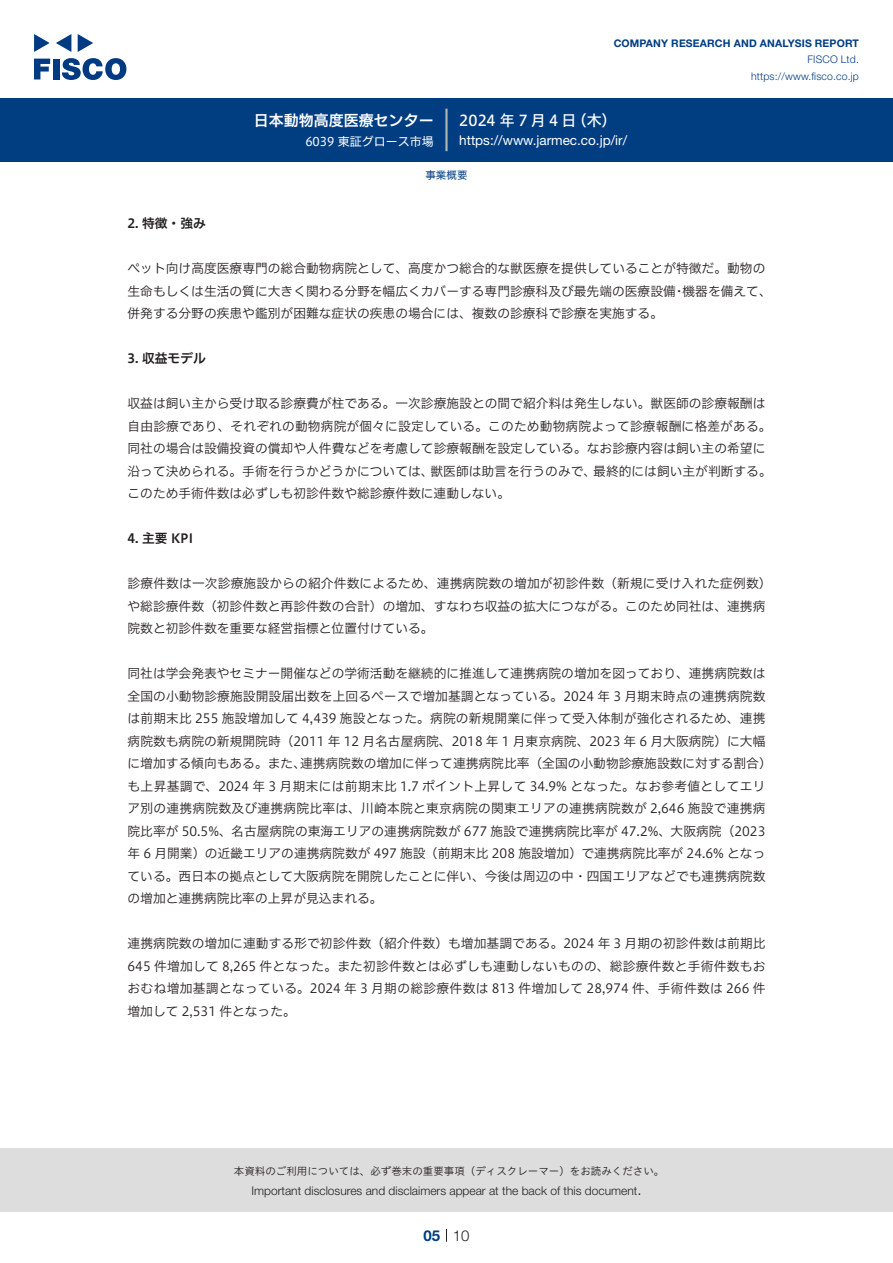
<style>
.page{position:relative;width:893px;height:1263px;background:#fff}
.page>*{position:absolute;margin:0;border:0;box-sizing:border-box;transform-origin:0 0}
.t1{font:15px "Hiragino UD Sans F Std N W5";letter-spacing:.21em;color:#fff}
.t2{font:15px "Hiragino UD Sans F Std N W6";color:#fff}
.t3{font:300 15px "Helvetica Neue LT Std";color:#231f20}
.t4{font:700 15px "Helvetica Neue LT Std";color:#003d81}
.t5{font:13.5px "Helvetica Neue LT Std";color:#fff}
.本文{font:12.75px/22.5px "Hiragino UD Sans F Std N W3";color:#231f20}
.小タイトル{font:12.75px "Hiragino UD Sans F Std N W6";color:#231f20}
.t6{font:300 12px "Helvetica Neue LT Std";color:#231f20}
.t7{font:12px "Hiragino UD Sans F Std N W4";color:#fff}
.t8{font:10.5px "Hiragino UD Sans Std W3";color:#231f20}
.t9{font:700 10.5px "Helvetica Neue LT Std";letter-spacing:.015em;color:#003d81}
.t10{font:300 10.5px/16.5px "Helvetica Neue LT Std";letter-spacing:.015em;color:#003d81;text-align:right}
.ヘッダー{font:10.5px "Hiragino UD Sans F Std N W4";color:#003d81}
</style>
<div class="page">
<div style="left:0;top:1148px;width:893px;height:64px;background:#ddd"></div>
<svg style="left:34px;top:59px;width:16px;height:20px"></svg>
<div style="left:53px;top:59px;width:6px;height:20px;background:#003a83"></div>
<svg style="left:62px;top:58px;width:64px;height:22px"></svg>
<svg style="left:34px;top:34px;width:16px;height:18px"></svg>
<svg style="left:78px;top:34px;width:15px;height:18px"></svg>
<svg style="left:56px;top:34px;width:15px;height:18px"></svg>
<div style="left:0;top:98px;width:893px;height:64px;background:#003d81"></div>
<hr style="left:445px;top:109px;width:3px;height:42px;background:#b5b5b6">
<svg style="left:446px;top:1229px;width:1px;height:13px"></svg>
<p class="t2" style="left:254px;top:109px;width:182px">日本動物高度医療センター</p>
<p class="t7" style="left:305px;top:132px;width:130px">6039 東証グロース市場</p>
<p class="t9" style="left:614px;top:37px;width:247px">COMPANY RESEARCH AND ANALYSIS REPORT</p>
<p class="t10" style="left:751px;top:51px;width:109px">FISCO Ltd. https://www.fisco.co j p.</p>
<p class="t1" style="left:459px;top:109px;width:119px">2024年7月4日</p>
<p class="t1" style="left:572px;top:109px;width:46px">（木(</p>
<p class="t5" style="left:459px;top:132px;width:169px">https://www.jarmec. c o j p. /i r/</p>
<p class="ヘッダー" style="left:425px;top:167px;width:43px">事業概要</p>
<p class="小タイトル" style="left:128px;top:214px;width:80px">2. 特徴・強み</p>
<p class="本文" style="left:682px;top:256px;width:91px;text-indent:-555px">ペット向け高度医療専門の総合動物病院として、高度かつ総合的な獣医療を提供していることが特徴だ。動物の機器を備えて、</p>
<p class="本文" style="left:128px;top:279px;width:550px">生命もしくは生活の質に大きく関わる分野を幅広くカバーする専門診療科及び最先端の医療設備併発する分野の疾患や鑑別が困難な症状の疾患の場合には、複数の診療科で診療を実施する。</p>
<p class="小タイトル" style="left:128px;top:349px;width:80px">3. 収益モデル</p>
<p class="本文" style="left:128px;top:391px;width:639px">収益は飼い主から受け取る診療費が柱である。一次診療施設との間で紹介料は発生しない。獣医師の診療報酬は</p>
<p class="本文" style="left:128px;top:414px;width:645px">自由診療であり、それぞれの動物病院が個々に設定している。このため動物病院よって診療報酬に格差がある。</p>
<p class="本文" style="left:128px;top:436px;width:639px">同社の場合は設備投資の償却や人件費などを考慮して診療報酬を設定している。なお診療内容は飼い主の希望に</p>
<p class="本文" style="left:593px;top:459px;width:180px">最終的には飼い主が判断する。</p>
<p class="本文" style="left:673px;top:279px;width:14px">・</p>
<p class="本文" style="left:128px;top:459px;width:384px">沿って決められる。手術を行うかどうかについては、<br>このため手術件数は必ずしも初診件数や総診療件数に連動しない。</p>
<p class="小タイトル" style="left:128px;top:529px;width:67px">4. 主要 KPI</p>
<p class="本文" style="left:128px;top:571px;width:646px">診療件数は一次診療施設からの紹介件数によるため、連携病院数の増加が初診件数（新規に受け入れた症例数(や総診療件数（初診件数と再診件数の合計）の増加、すなわち収益の拡大につながる。このため同社は、連携病院数と初診件数を重要な経営指標と位置付けている。</p>
<p class="本文" style="left:128px;top:661px;width:639px">同社は学会発表やセミナー開催などの学術活動を継続的に推進して連携病院の増加を図っており、連携病院数は</p>
<p class="本文" style="left:128px;top:684px;width:639px">全国の小動物診療施設開設届出数を上回るペースで増加基調となっている。2024 年 3 月期末時点の連携病院数</p>
<p class="本文" style="left:128px;top:706px;width:639px">は前期末比 255 施設増加して 4,439 施設となった。病院の新規開業に伴って受入体制が強化されるため、連携</p>
<p class="本文" style="left:128px;top:729px;width:639px">病院数も病院の新規開院時（2011 年 12 月名古屋病院、2018 年 1 月東京病院、2023 年 6 月大阪病院）に大幅</p>
<p class="本文" style="left:300px;top:751px;width:473px">連携病院数の増加に伴って連携病院比率（全国の小動物診療施設数に対する割合(</p>
<p class="本文" style="left:431px;top:459px;width:167px">獣医師は助言を行うのみで、</p>
<p class="本文" style="left:128px;top:751px;width:639px">に増加する傾向もある。また、<br>も上昇基調で、2024 年 3 月期末には前期末比 1.7 ポイント上昇して 34.9% となった。なお参考値としてエリア別の連携病院数及び連携病院比率は、川崎本院と東京病院の関東エリアの連携病院数が 2,646 施設で連携病院比率が 50.5%、名古屋病院の東海エリアの連携病院数が 677 施設で連携病院比率が 47.2%、大阪病院)2023年 6 月開業）の近畿エリアの連携病院数が 497 施設（前期末比 208 施設増加）で連携病院比率が 24.6% となっている。西日本の拠点として大阪病院を開院したことに伴い、今後は周辺の中・四国エリアなどでも連携病院数の増加と連携病院比率の上昇が見込まれる。</p>
<p class="本文" style="left:128px;top:931px;width:639px;text-align:justify">連携病院数の増加に連動する形で初診件数（紹介件数）も増加基調である。2024 年 3 月期の初診件数は前期比645 件増加して 8,265 件となった。また初診件数とは必ずしも連動しないものの、総診療件数と手術件数もおおむね増加基調となっている。2024 年 3 月期の総診療件数は 813 件増加して 28,974 件、手術件数は 266 件増加して 2,531 件となった。</p>
<p class="t8" style="left:234px;top:1163px;width:432px">本資料のご利用については、必ず巻末の重要事項（ディスクレーマー）をお読みください。</p>
<p class="t3" style="left:637px;top:1180px;width:6px">.</p>
<p class="t6" style="left:251px;top:1183px;width:387px">Important disclosures and disclaimers appear at the back of this document</p>
<p class="t4" style="left:423px;top:1226px;width:18px">05</p>
<p class="t3" style="left:453px;top:1226px;width:18px">10</p>
</div>
